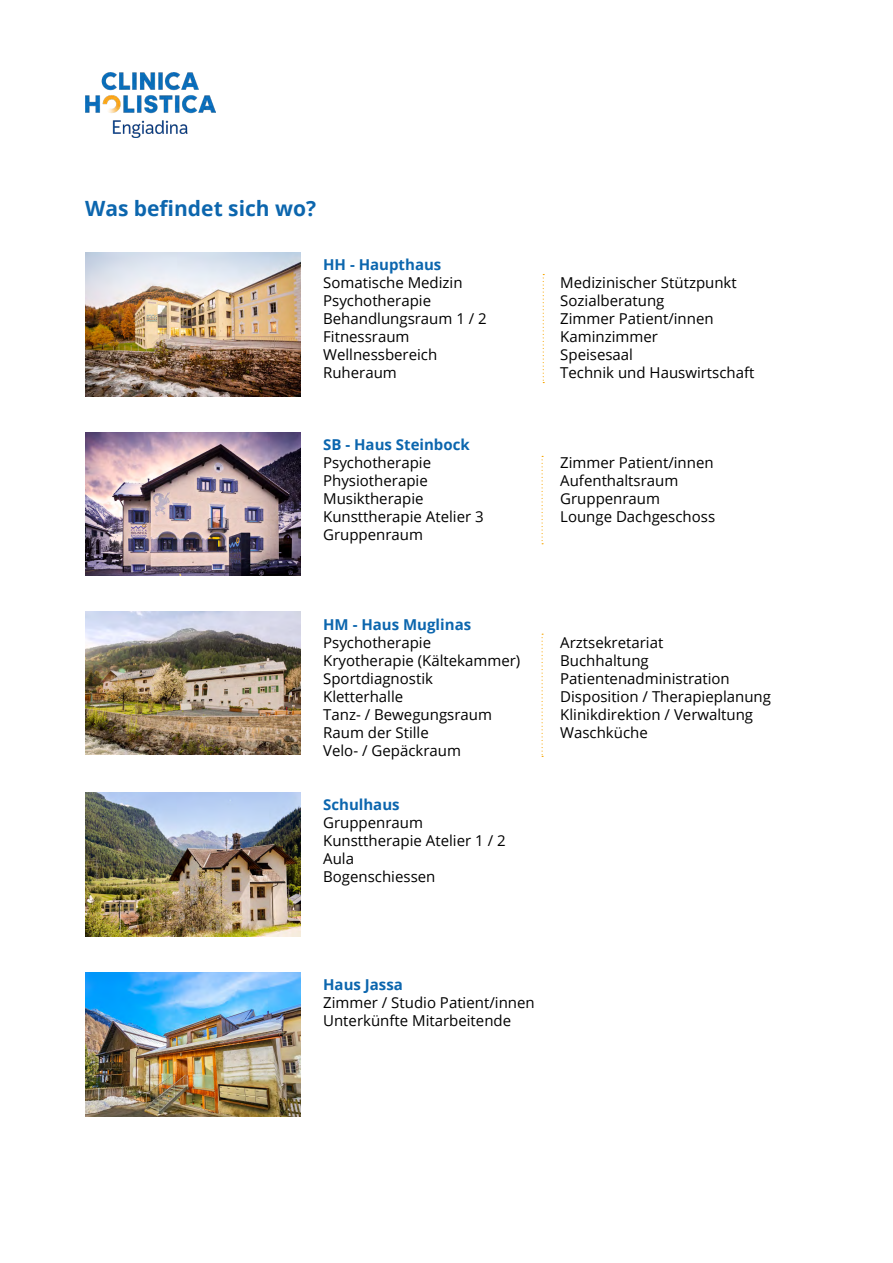
<style>
.page{position:relative;width:893px;height:1263px;background:#fff}
.page>*{position:absolute;margin:0;border:0;box-sizing:border-box;transform-origin:0 0}
.t1{font:700 21px "Open Sans";color:#0c66ae}
.t2{font:15px/18px "Open Sans";color:#000}
.t3{font:700 15px "Open Sans";color:#0c66ae}
</style>
<div class="page">
<img style="left:85px;top:252px;width:215px;height:144px">
<img style="left:85px;top:611px;width:215px;height:144px">
<img style="left:85px;top:432px;width:215px;height:143px">
<img style="left:85px;top:792px;width:215px;height:144px">
<svg style="left:543px;top:274px;width:1px;height:109px"></svg>
<svg style="left:542px;top:456px;width:1px;height:88px"></svg>
<svg style="left:542px;top:634px;width:1px;height:123px"></svg>
<img style="left:85px;top:72px;width:130px;height:65px">
<img style="left:85px;top:972px;width:215px;height:144px">
<h1 class="t1" style="left:85px;top:194px;width:233px">Was befindet sich wo?</h1>
<p class="t3" style="left:323px;top:254px;width:120px">HH - Haupthaus</p>
<p class="t2" style="left:323px;top:273px;width:165px">Somatische Medizin<br>Psychotherapie<br>Behandlungsraum 1 / 2<br>Fitnessraum<br>Wellnessbereich<br>Ruheraum</p>
<p class="t3" style="left:323px;top:434px;width:148px">SB - Haus Steinbock</p>
<p class="t2" style="left:323px;top:453px;width:162px">Psychotherapie<br>Physiotherapie<br>Musiktherapie<br>Kunsttherapie Atelier 3<br>Gruppenraum</p>
<p class="t3" style="left:323px;top:614px;width:149px">HM - Haus Muglinas</p>
<p class="t2" style="left:323px;top:633px;width:199px">Psychotherapie<br>Kryotherapie (Kältekammer)<br>Sportdiagnostik<br>Kletterhalle<br>Tanz- / Bewegungsraum<br>Raum der Stille<br>Velo- / Gepäckraum</p>
<p class="t3" style="left:323px;top:794px;width:78px">Schulhaus</p>
<p class="t2" style="left:323px;top:813px;width:184px">Gruppenraum<br>Kunsttherapie Atelier 1 / 2<br>Aula<br>Bogenschiessen</p>
<p class="t2" style="left:560px;top:273px;width:196px">Medizinischer Stützpunkt<br>Sozialberatung<br>Zimmer Patient/innen<br>Kaminzimmer<br>Speisesaal<br>Technik und Hauswirtschaft</p>
<p class="t2" style="left:560px;top:453px;width:156px">Zimmer Patient/innen<br>Aufenthaltsraum<br>Gruppenraum<br>Lounge Dachgeschoss</p>
<p class="t2" style="left:560px;top:633px;width:212px">Arztsekretariat<br>Buchhaltung<br>Patientenadministration<br>Disposition / Therapieplanung<br>Klinikdirektion / Verwaltung<br>Waschküche</p>
<p class="t3" style="left:323px;top:974px;width:81px">Haus Jassa</p>
<p class="t2" style="left:323px;top:993px;width:213px">Zimmer / Studio Patient/innen<br>Unterkünfte Mitarbeitende</p>
</div>
